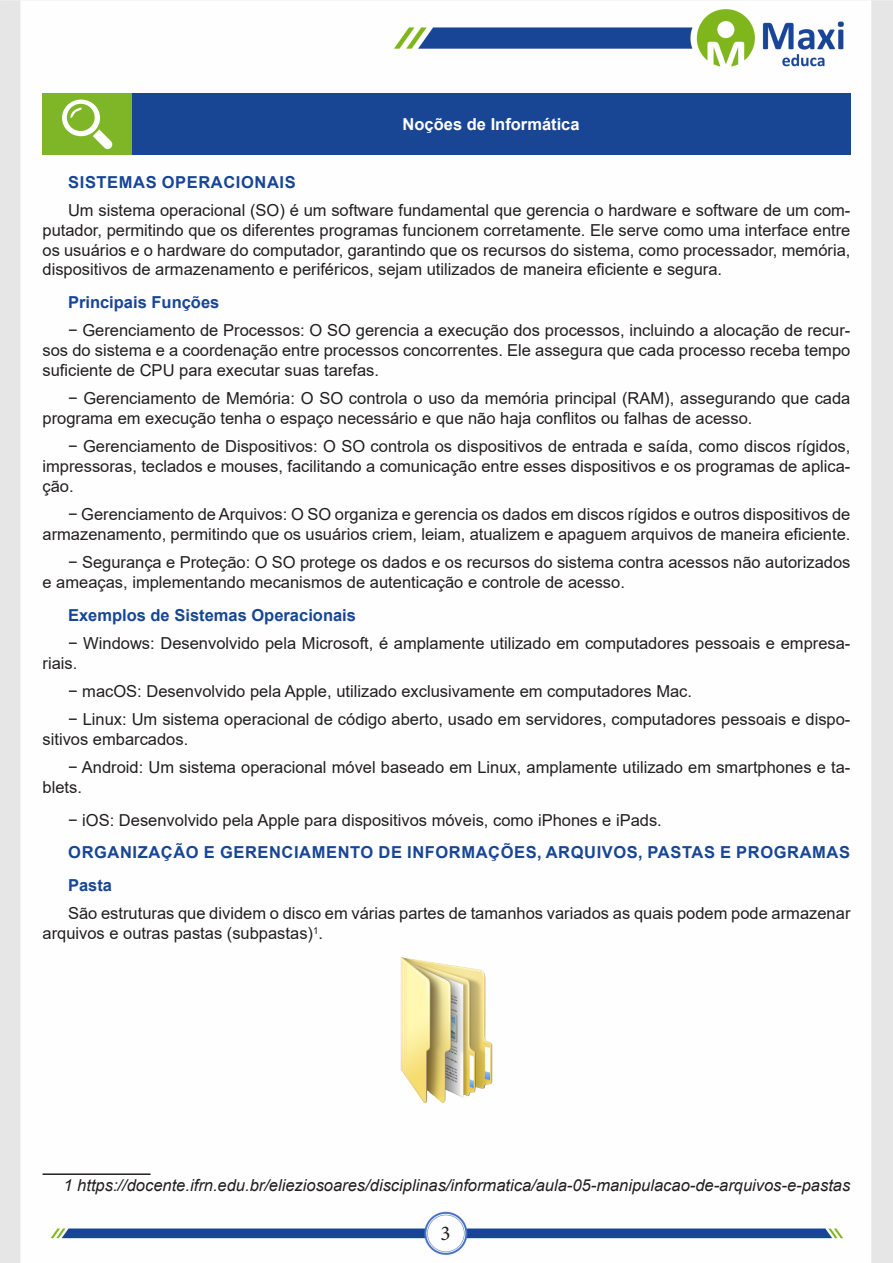
<style>
.page{position:relative;width:893px;height:1263px;background:#fff}
.page>*{position:absolute;margin:0;border:0;box-sizing:border-box;transform-origin:0 0}
.t1{font:21px "Minion Pro";color:#231f20}
.TEXTO_BASE{font:16.5px/19.8px "Arial";color:#231f20}
.FONT_REF{font:italic 16.5px "Arial";color:#231f20}
.TEXTO_BASE-2{font:700 16.5px "Arial";letter-spacing:.035em;color:#184695}
.TEXTO_BASE-3{font:700 16.5px "Arial";color:#184695}
.Titulo_de_Caixa{font:700 16.5px "Arial";color:#fff}
</style>
<div class="page">
<img style="left:0;top:0;width:893px;height:1263px">
<div style="left:43px;top:94px;width:89px;height:61px;background:#7fb628"></div>
<div style="left:132px;top:94px;width:718px;height:61px;background:#184695"></div>
<svg style="left:62px;top:100px;width:51px;height:49px"></svg>
<img style="left:385px;top:955px;width:123px;height:151px">
<hr style="left:43px;top:1173px;width:108px;height:2px;background:#231f20">
<p class="Titulo_de_Caixa" style="left:403px;top:113px;width:178px">Noções de Informática</p>
<p class="TEXTO_BASE-2" style="left:68px;top:170px;width:229px">SISTEMAS OPERACIONAIS</p>
<p class="TEXTO_BASE" style="left:43px;top:200px;width:809px;text-align:justify;text-indent:26px">Um sistema operacional (SO) é um software fundamental que gerencia o hardware e software de um com&shy;putador, permitindo que os diferentes programas funcionem corretamente. Ele serve como uma interface entre os usuários e o hardware do computador, garantindo que os recursos do sistema, como processador, memória, dispositivos de armazenamento e periféricos, sejam utilizados de maneira eficiente e segura.</p>
<p class="TEXTO_BASE-3" style="left:68px;top:290px;width:153px">Principais Funções</p>
<p class="TEXTO_BASE" style="left:43px;top:320px;width:809px;text-align:justify;text-indent:26px">− Gerenciamento de Processos: O SO gerencia a execução dos processos, incluindo a alocação de recur&shy;sos do sistema e a coordenação entre processos concorrentes. Ele assegura que cada processo receba tempo suficiente de CPU para executar suas tarefas.</p>
<p class="TEXTO_BASE" style="left:43px;top:388px;width:809px;text-indent:26px">− Gerenciamento de Memória: O SO controla o uso da memória principal (RAM), assegurando que cada programa em execução tenha o espaço necessário e que não haja conflitos ou falhas de acesso.</p>
<p class="TEXTO_BASE" style="left:43px;top:436px;width:809px;text-align:justify;text-indent:26px">− Gerenciamento de Dispositivos: O SO controla os dispositivos de entrada e saída, como discos rígidos, impressoras, teclados e mouses, facilitando a comunicação entre esses dispositivos e os programas de aplica&shy;ção.</p>
<p class="TEXTO_BASE" style="left:43px;top:504px;width:809px;text-align:right">− Gerenciamento de Arquivos: O SO organiza e gerencia os dados em discos rígidos e outros dispositivos de armazenamento, permitindo que os usuários criem, leiam, atualizem e apaguem arquivos de maneira eficiente.</p>
<p class="TEXTO_BASE" style="left:43px;top:552px;width:809px;text-indent:26px">− Segurança e Proteção: O SO protege os dados e os recursos do sistema contra acessos não autorizados e ameaças, implementando mecanismos de autenticação e controle de acesso.</p>
<p class="TEXTO_BASE-3" style="left:68px;top:603px;width:289px">Exemplos de Sistemas Operacionais</p>
<p class="TEXTO_BASE" style="left:43px;top:633px;width:809px;text-indent:26px">− Windows: Desenvolvido pela Microsoft, é amplamente utilizado em computadores pessoais e empresa&shy;riais.</p>
<p class="TEXTO_BASE" style="left:68px;top:681px;width:626px">− macOS: Desenvolvido pela Apple, utilizado exclusivamente em computadores Mac.</p>
<p class="TEXTO_BASE" style="left:43px;top:709px;width:809px;text-indent:26px">− Linux: Um sistema operacional de código aberto, usado em servidores, computadores pessoais e dispo&shy;sitivos embarcados.</p>
<p class="TEXTO_BASE" style="left:43px;top:758px;width:809px;text-indent:26px">− Android: Um sistema operacional móvel baseado em Linux, amplamente utilizado em smartphones e ta&shy;blets.</p>
<p class="TEXTO_BASE" style="left:68px;top:810px;width:595px">− iOS: Desenvolvido pela Apple para dispositivos móveis, como iPhones e iPads.</p>
<p class="TEXTO_BASE-2" style="left:68px;top:841px;width:783px">ORGANIZAÇÃO E GERENCIAMENTO DE INFORMAÇÕES, ARQUIVOS, PASTAS E PROGRAMAS</p>
<p class="TEXTO_BASE-2" style="left:68px;top:873px;width:46px">Pasta</p>
<p class="TEXTO_BASE" style="left:43px;top:903px;width:809px;text-indent:26px">São estruturas que dividem o disco em várias partes de tamanhos variados as quais podem pode armazenar arquivos e outras pastas (subpastas)<sup>1</sup>.</p>
<p class="FONT_REF" style="left:63px;top:1174px;width:788px">1 https://docente.ifrn.edu.br/elieziosoares/disciplinas/informatica/aula-05-manipulacao-de-arquivos-e-pastas</p>
<p class="t1" style="left:440px;top:1219px;width:12px">3</p>
</div>
